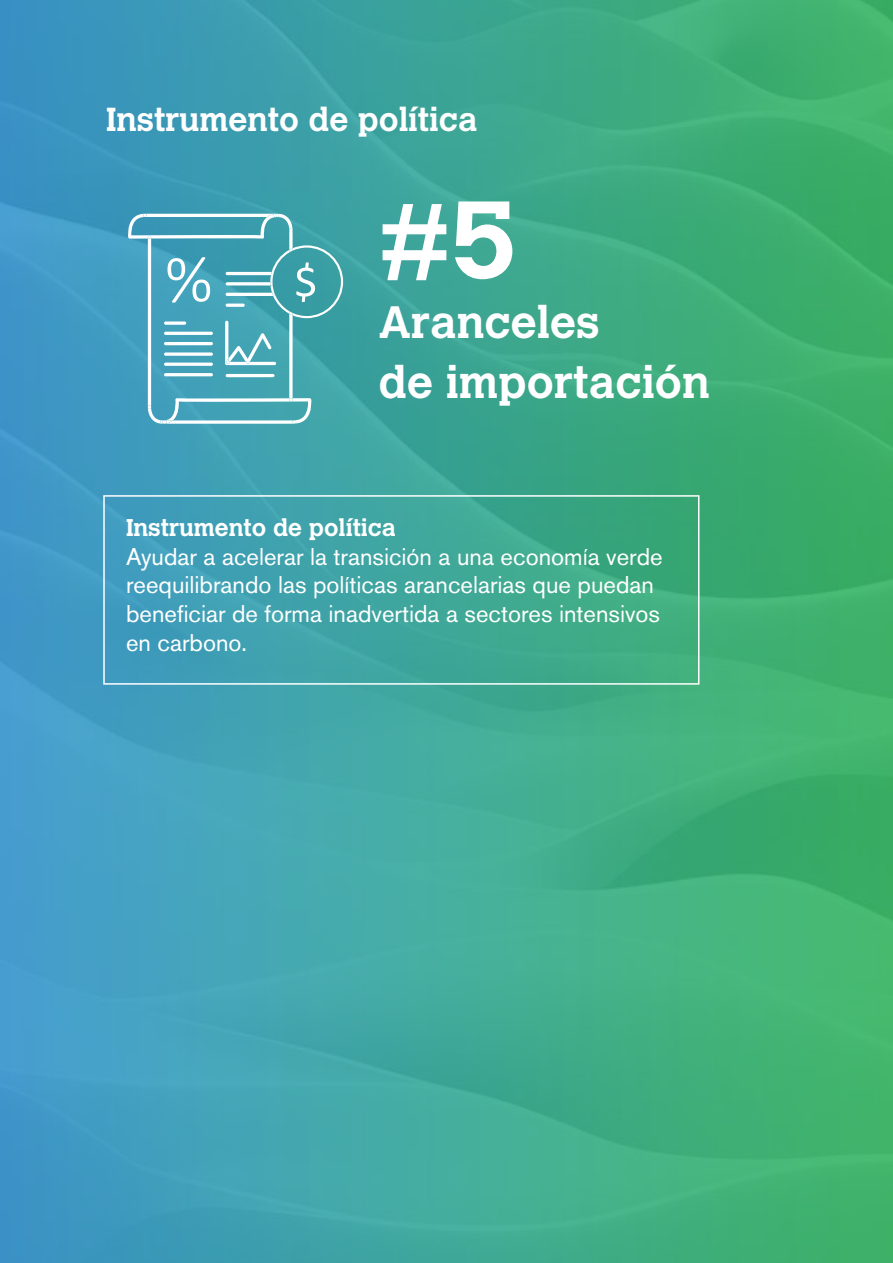
<style>
.page{position:relative;width:893px;height:1263px;background:#fff}
.page>*{position:absolute;margin:0;border:0;box-sizing:border-box;transform-origin:0 0}
.t1{font:700 108px "Calvert MT Std";color:#fff}
.t2{font:700 45px/60px "Calvert MT Std";color:#fff}
.t3{font:700 33px "Calvert MT Std";color:#fff}
.t4{font:24px/28.8px "Akzidenz Grotesk BE";color:#fff}
.t5{font:700 24px "Calvert MT Std";color:#fff}
</style>
<div class="page">
<div style="left:0;top:0;width:893px;height:1263px;background:linear-gradient(to right,#419ace,#3fb464)"></div>
<svg style="left:127px;top:214px;width:216px;height:210px;background:#59adbc"></svg>
<div style="left:103px;top:495px;width:596px;height:190px;border:2px solid #fff"></div>
<h3 class="t3" style="left:106px;top:98px;width:373px">Instrumento de política</h3>
<h1 class="t1" style="left:378px;top:172px;width:140px">#5</h1>
<h2 class="t2" style="left:378px;top:291px;width:333px">Aranceles<br>de importación</h2>
<p class="t5" style="left:126px;top:512px;width:272px">Instrumento de política</p>
<p class="t4" style="left:126px;top:542px;width:538px">Ayudar a acelerar la transición a una economía verde reequilibrando las políticas arancelarias que puedan beneficiar de forma inadvertida a sectores intensivos en carbono.</p>
</div>
